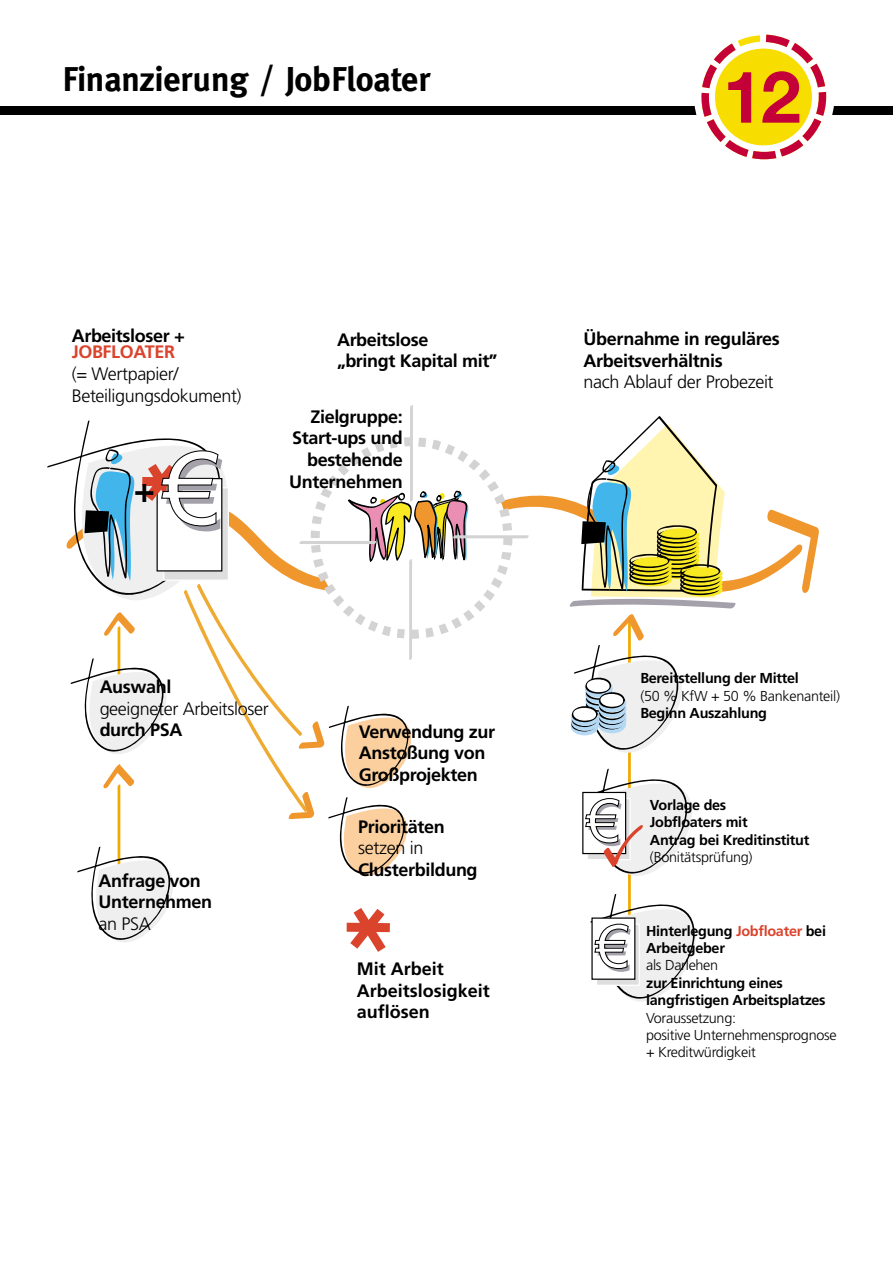
<style>
.page{position:relative;width:893px;height:1263px;background:#fff}
.page>*{position:absolute;margin:0;border:0;box-sizing:border-box;transform-origin:0 0}
.t1{font:700 35.4px "Frutiger";color:#000}
.t2{font:700 34.5px "Meta";color:#000}
.t3{font:700 18px/21.6px "Frutiger";letter-spacing:-.02em;color:#000}
.t4{font:300 18px/21.6px "Frutiger";letter-spacing:-.02em;color:#000}
.t5{font:700 18px/21.6px "Frutiger";color:#000}
.t6{font:700 18px "Frutiger";letter-spacing:-.02em;color:#da432c}
.t7{font:700 14.4px/17.4px "Frutiger";letter-spacing:-.02em;color:#000}
.t8{font:300 14.4px/17.4px "Frutiger";letter-spacing:-.02em;color:#000}
.s1{color:#da432c}
</style>
<div class="page">
<div style="left:0;top:106px;width:892px;height:9px;background:#000"></div>
<div style="left:694px;top:27px;width:140px;height:140px;background:#fff;border-radius:50%"></div>
<svg style="left:529px;top:495px;width:236px;height:95px"></svg>
<svg style="left:765px;top:509px;width:54px;height:84px"></svg>
<svg style="left:47px;top:405px;width:482px;height:547px"></svg>
<svg style="left:568px;top:416px;width:168px;height:586px"></svg>
<svg style="left:701px;top:34px;width:125px;height:126px"></svg>
<h2 class="t2" style="left:63px;top:66px;width:369px">Finanzierung / JobFloater</h2>
<p class="t3" style="left:72px;top:326px;width:115px">Arbeitsloser +</p>
<p class="t6" style="left:72px;top:345px;width:105px">JOBFLOATER</p>
<p class="t4" style="left:72px;top:364px;width:171px">(= Wertpapier/<br>Beteiligungsdokument)</p>
<h1 class="t1" style="left:134px;top:476px;width:23px">+</h1>
<p class="t3" style="left:337px;top:330px;width:162px">Arbeitslose<br>„bringt Kapital mit”</p>
<p class="t3" style="left:289px;top:407px;width:115px;text-align:right">Zielgruppe:<br>Start-ups und bestehende<br>Unternehmen</p>
<p class="t3" style="left:100px;top:677px;width:73px">Auswahl</p>
<p class="t4" style="left:100px;top:699px;width:171px">geeigneter Arbeitsloser</p>
<p class="t3" style="left:100px;top:721px;width:84px">durch PSA</p>
<p class="t3" style="left:98px;top:871px;width:115px">Anfrage von<br>Unternehmen</p>
<p class="t4" style="left:98px;top:914px;width:54px">an PSA</p>
<p class="t3" style="left:359px;top:722px;width:138px">Verwendung zur<br>Anstoßung von<br>Großprojekten</p>
<p class="t3" style="left:358px;top:817px;width:88px">Prioritäten</p>
<p class="t4" style="left:358px;top:839px;width:67px">setzen in</p>
<p class="t3" style="left:358px;top:860px;width:121px">Clusterbildung</p>
<p class="t5" style="left:357px;top:960px;width:135px">Mit Arbeit<br>Arbeitslosigkeit auflösen</p>
<p class="t3" style="left:583px;top:329px;width:198px">Übernahme in reguläres<br>Arbeitsverhältnis</p>
<p class="t4" style="left:583px;top:373px;width:192px">nach Ablauf der Probezeit</p>
<p class="t7" style="left:640px;top:671px;width:160px">Bereitstellung der Mittel</p>
<p class="t8" style="left:640px;top:688px;width:201px">(50 % KfW + 50 % Bankenanteil)</p>
<p class="t7" style="left:640px;top:705px;width:128px">Beginn Auszahlung</p>
<p class="t7" style="left:650px;top:797px;width:161px">Vorlage des<br>Jobfloaters mit<br>Antrag bei Kreditinstitut</p>
<p class="t8" style="left:650px;top:849px;width:104px">(Bonitätsprüfung)</p>
<p class="t7" style="left:646px;top:923px;width:181px">Hinterlegung <span class="s1">Jobfloater</span> bei<br>Arbeitgeber</p>
<p class="t8" style="left:646px;top:958px;width:74px">als Darlehen</p>
<p class="t7" style="left:646px;top:975px;width:181px">zur Einrichtung eines langfristigen Arbeitsplatzes</p>
<p class="t8" style="left:646px;top:1010px;width:192px">Voraussetzung:<br>positive Unternehmensprognose + Kreditwürdigkeit</p>
</div>
